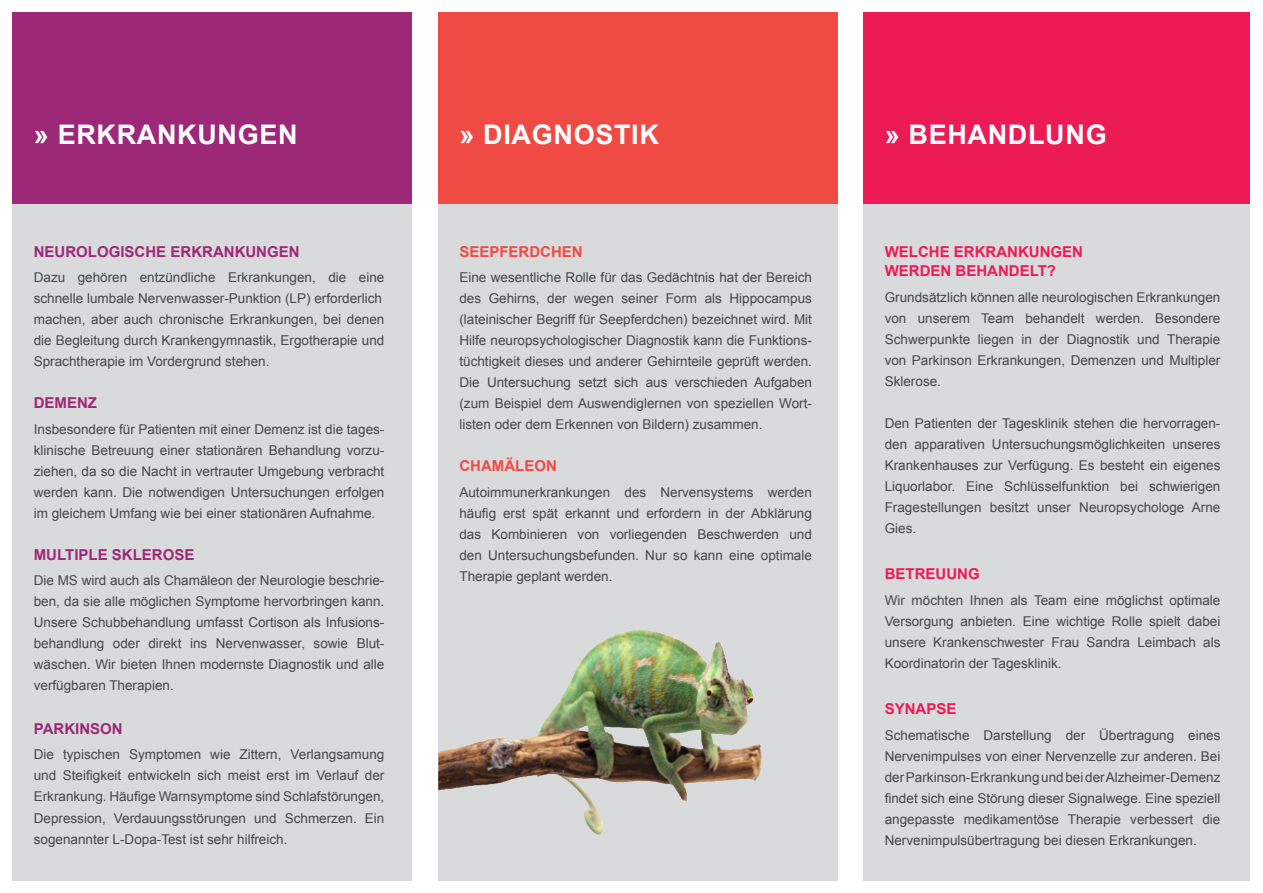
<style>
.page{position:relative;width:1263px;height:893px;background:#fff}
.page>*{position:absolute;margin:0;border:0;box-sizing:border-box;transform-origin:0 0}
.t1{font:700 27px "Arial";letter-spacing:.025em;color:#fff}
.t2{font:700 15px "Arial";color:#9d2877}
.t3{font:700 15px "Arial";color:#ed1b55}
.t4{font:700 15px "Arial";color:#ef4b44}
.t5{font:13.5px/21px "Arial";color:#464748;text-align:justify}
</style>
<div class="page">
<div style="left:13px;top:204px;width:399px;height:676px;background:#d8dadc"></div>
<div style="left:438px;top:204px;width:400px;height:676px;background:#d8dadc"></div>
<div style="left:863px;top:204px;width:387px;height:676px;background:#d8dadc"></div>
<div style="left:13px;top:13px;width:399px;height:191px;background:#9d2877"></div>
<div style="left:863px;top:13px;width:387px;height:191px;background:#ed1b55"></div>
<div style="left:438px;top:13px;width:399px;height:191px;background:#ef4b44"></div>
<img style="left:438px;top:629px;width:323px;height:205px">
<p class="t1" style="left:34px;top:117px;width:265px">» ERKRANKUNGEN</p>
<p class="t1" style="left:885px;top:117px;width:223px">» BEHANDLUNG</p>
<p class="t1" style="left:459px;top:117px;width:201px">» DIAGNOSTIK</p>
<p class="t2" style="left:34px;top:242px;width:267px">NEUROLOGISCHE ERKRANKUNGEN</p>
<p class="t5" style="left:34px;top:267px;width:352px">Dazu gehören entzündliche Erkrankungen, die eine schnelle lumbale Nervenwasser-Punktion (LP) erforderlich</p>
<p class="t5" style="left:34px;top:309px;width:352px">machen, aber auch chronische Erkrankungen, bei denen die Begleitung durch Krankengymnastik, Ergotherapie und Sprachtherapie im Vordergrund stehen.</p>
<p class="t2" style="left:34px;top:393px;width:65px">DEMENZ</p>
<p class="t5" style="left:34px;top:419px;width:352px">Insbesondere für Patienten mit einer Demenz ist die tages&shy;klinische Betreuung einer stationären Behandlung vorzu&shy;ziehen, da so die Nacht in vertrauter Umgebung verbracht werden kann. Die notwendigen Untersuchungen erfolgen im gleichem Umfang wie bei einer stationären Aufnahme.</p>
<p class="t2" style="left:34px;top:545px;width:162px">MULTIPLE SKLEROSE</p>
<p class="t5" style="left:34px;top:570px;width:352px">Die MS wird auch als Chamäleon der Neurologie beschrie&shy;ben, da sie alle möglichen Symptome hervorbringen kann.<br>Unsere Schubbehandlung umfasst Cortison als Infusions&shy;behandlung oder direkt ins Nervenwasser, sowie Blut&shy;wäschen. Wir bieten Ihnen modernste Diagnostik und alle verfügbaren Therapien.</p>
<p class="t2" style="left:34px;top:719px;width:90px">PARKINSON</p>
<p class="t5" style="left:34px;top:744px;width:352px">Die typischen Symptomen wie Zittern, Verlangsamung und Steifigkeit entwickeln sich meist erst im Verlauf der Erkrankung. Häufige Warnsymptome sind Schlafstörungen, Depression, Verdauungsstörungen und Schmerzen. Ein sogenannter L-Dopa-Test ist sehr hilfreich.</p>
<p class="t4" style="left:459px;top:242px;width:125px">SEEPFERDCHEN</p>
<p class="t5" style="left:459px;top:267px;width:354px">Eine wesentliche Rolle für das Gedächtnis hat der Bereich des Gehirns, der wegen seiner Form als Hippocampus (lateinischer Begriff für Seepferdchen) bezeichnet wird. Mit Hilfe neuropsychologischer Diagnostik kann die Funktions&shy;tüchtigkeit dieses und anderer Gehirnteile geprüft werden.<br>Die Untersuchung setzt sich aus verschieden Aufgaben (zum Beispiel dem Auswendiglernen von speziellen Wort&shy;listen oder dem Erkennen von Bildern) zusammen.</p>
<p class="t4" style="left:459px;top:456px;width:99px">CHAMÄLEON</p>
<p class="t5" style="left:459px;top:482px;width:354px">Autoimmunerkrankungen des Nervensystems werden häufig erst spät erkannt und erfordern in der Abklärung das Kombinieren von vorliegenden Beschwerden und den Untersuchungsbefunden. Nur so kann eine optimale Therapie geplant werden.</p>
<p class="t3" style="left:885px;top:242px;width:200px">WELCHE ERKRANKUNGEN</p>
<p class="t3" style="left:885px;top:261px;width:173px">WERDEN BEHANDELT?</p>
<p class="t5" style="left:885px;top:287px;width:337px">Grundsätzlich können alle neurologischen Erkrankungen</p>
<p class="t5" style="left:885px;top:308px;width:337px">von unserem Team behandelt werden. Besondere Schwerpunkte liegen in der Diagnostik und Therapie von Parkinson Erkrankungen, Demenzen und Multipler Sklerose.</p>
<p class="t5" style="left:885px;top:413px;width:337px">Den Patienten der Tagesklinik stehen die hervorragen&shy;den apparativen Untersuchungsmöglichkeiten unseres Krankenhauses zur Verfügung. Es besteht ein eigenes Liquorlabor. Eine Schlüsselfunktion bei schwierigen Fragestellungen besitzt unser Neuropsychologe Arne Gies.</p>
<p class="t3" style="left:885px;top:564px;width:96px">BETREUUNG</p>
<p class="t5" style="left:885px;top:590px;width:337px">Wir möchten Ihnen als Team eine möglichst optimale</p>
<p class="t5" style="left:885px;top:611px;width:337px">Versorgung anbieten. Eine wichtige Rolle spielt dabei</p>
<p class="t5" style="left:885px;top:632px;width:337px">unsere Krankenschwester Frau Sandra Leimbach als</p>
<p class="t5" style="left:885px;top:653px;width:178px">Koordinatorin der Tagesklinik.</p>
<p class="t3" style="left:885px;top:699px;width:73px">SYNAPSE</p>
<p class="t5" style="left:885px;top:725px;width:337px">Schematische Darstellung der Übertragung eines Nervenimpulses von einer Nervenzelle zur anderen. Bei der Parkinson-Erkrankung und bei der Alzheimer-Demenz findet sich eine Störung dieser Signalwege. Eine speziell angepasste medikamentöse Therapie verbessert die Nervenimpulsübertragung bei diesen Erkrankungen.</p>
</div>
